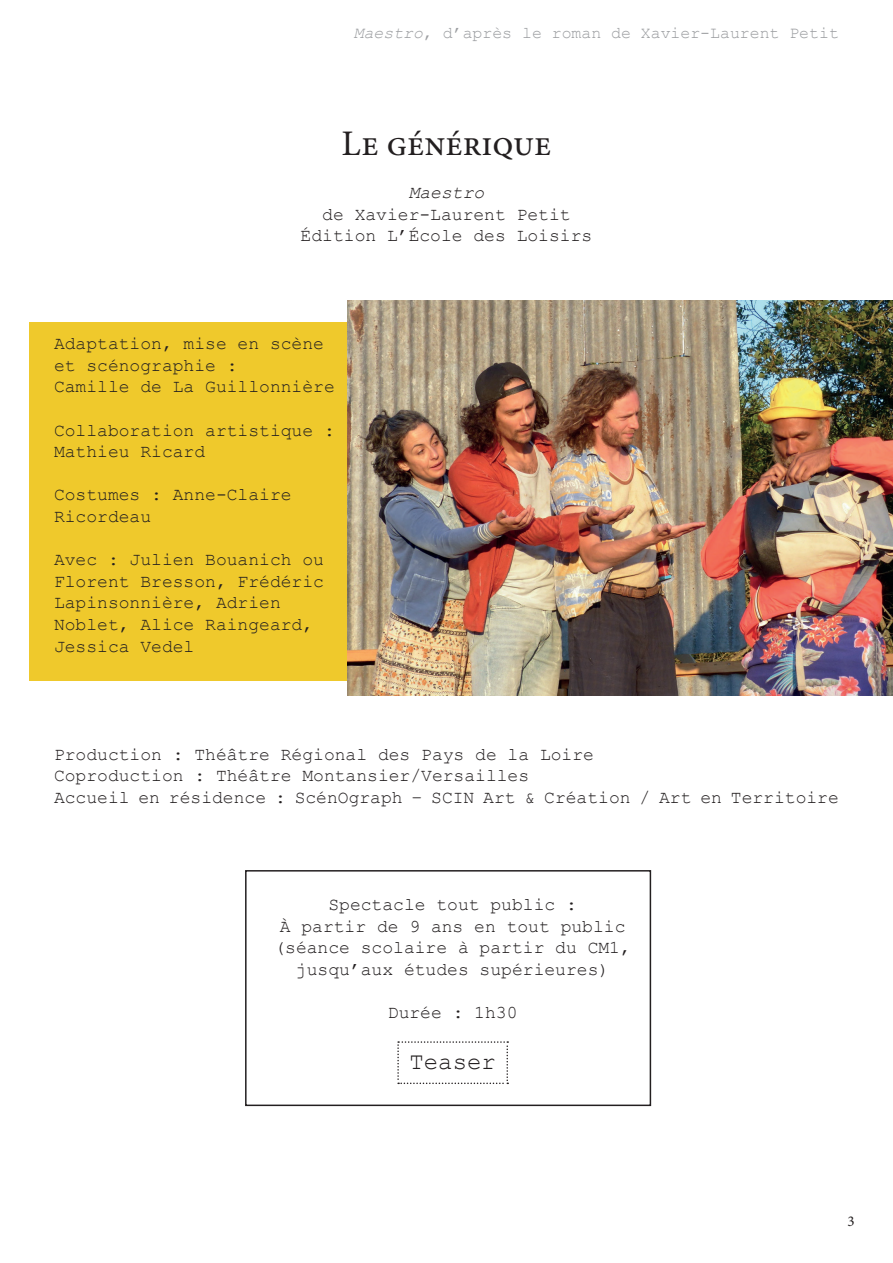
<style>
.page{position:relative;width:893px;height:1263px;background:#fff}
.page>*{position:absolute;margin:0;border:0;box-sizing:border-box;transform-origin:0 0}
.t1{font:36px "Minion Pro";color:#231f20}
.t2{font:24px "Courier New";color:#231f20}
.t3{font:18px/21.6px "Courier New";color:#231f20}
.t4{font:italic 18px "Courier New";color:#231f20}
.t5{font:16.5px "Courier New";color:#9b9da0}
.t6{font:15px "Minion Pro";color:#231f20}
.s1{font-style:italic}
</style>
<div class="page">
<div style="left:30px;top:322px;width:863px;height:358px;background:#efc92c"></div>
<div style="left:245px;top:870px;width:406px;height:236px;border:2px solid #231f20"></div>
<img style="left:348px;top:301px;width:545px;height:395px">
<svg style="left:397px;top:1041px;width:111px;height:43px"></svg>
<p class="t5" style="left:354px;top:23px;width:487px"><span class="s1">Maestro</span>, d’après le roman de Xavier-Laurent Petit</p>
<h1 class="t1" style="left:341px;top:119px;width:212px">Le générique</h1>
<p class="t4" style="left:409px;top:180px;width:77px">Maestro</p>
<p class="t3" style="left:301px;top:203px;width:293px;text-align:center">de Xavier-Laurent Petit<br>Édition L’École des Loisirs</p>
<p class="t3" style="left:54px;top:332px;width:282px">Adaptation, mise en scène et scénographie :<br>Camille de La Guillonnière</p>
<p class="t3" style="left:54px;top:419px;width:282px">Collaboration artistique :<br>Mathieu Ricard</p>
<p class="t3" style="left:54px;top:483px;width:239px">Costumes : Anne-Claire<br>Ricordeau</p>
<p class="t3" style="left:54px;top:548px;width:272px">Avec : Julien Bouanich ou<br>Florent Bresson, Frédéric<br>Lapinsonnière, Adrien<br>Noblet, Alice Raingeard,<br>Jessica Vedel</p>
<p class="t3" style="left:54px;top:743px;width:786px">Production : Théâtre Régional des Pays de la Loire<br>Coproduction : Théâtre Montansier/Versailles<br>Accueil en résidence : ScénOgraph – SCIN Art &amp; Création / Art en Territoire</p>
<p class="t3" style="left:274px;top:893px;width:358px;text-align:center">Spectacle tout public :<br>À partir de 9 ans en tout public (séance scolaire à partir du CM1, jusqu’aux études supérieures)</p>
<p class="t3" style="left:388px;top:1001px;width:131px">Durée : 1h30</p>
<h2 class="t2" style="left:409px;top:1046px;width:88px">Teaser</h2>
<p class="t6" style="left:847px;top:1211px;width:9px">3</p>
</div>
